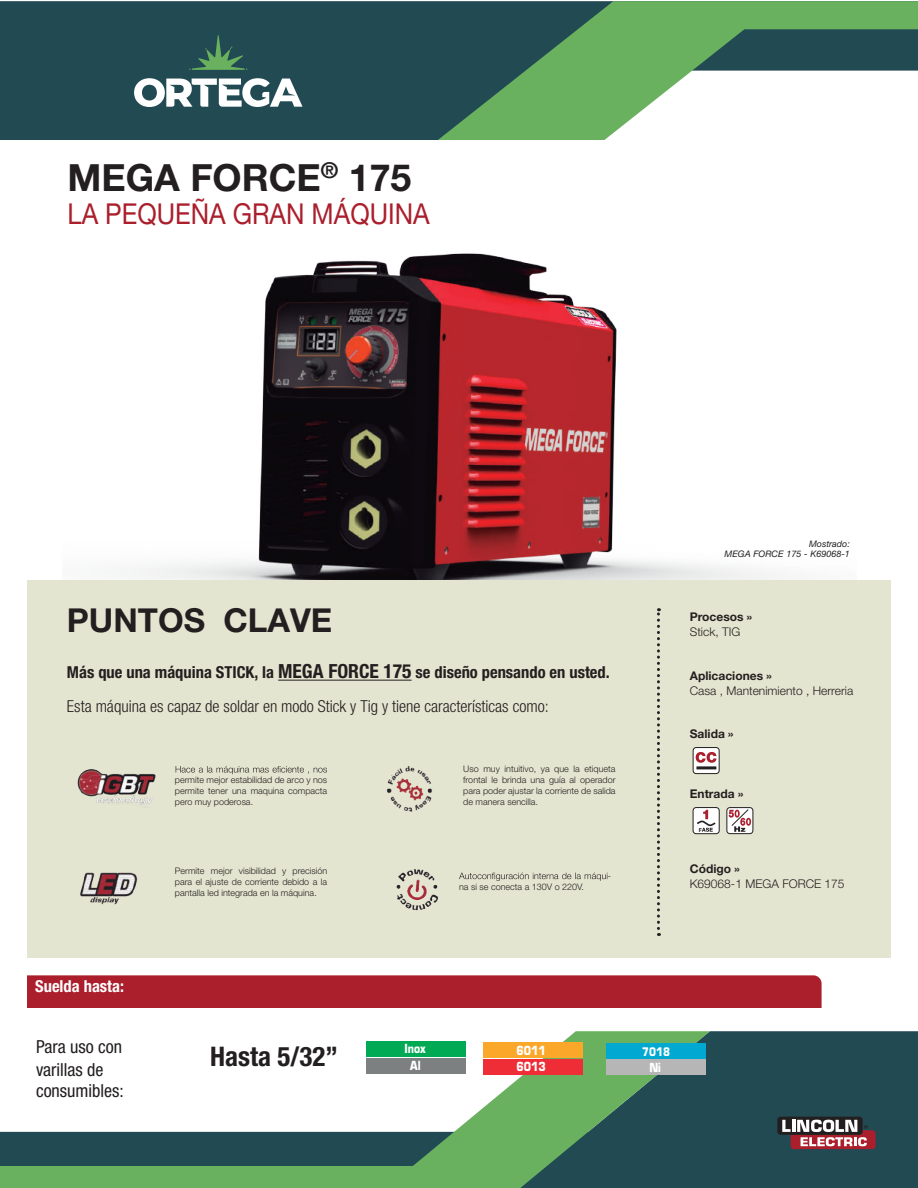
<style>
.page{position:relative;width:918px;height:1188px;background:#fff}
.page>*{position:absolute;margin:0;border:0;box-sizing:border-box;transform-origin:0 0}
.t1{font:700 37.5px "Helvetica Neue LT Std";color:#231f20}
.t2{font:700 33px "Helvetica Neue LT Std";color:#231f20}
.t3{font:28.8px "Helvetica Neue LT Std";color:#ab1e2c;scale:.88 1}
.t4{font:700 condensed 27px "Helvetica Neue LT Std";color:#231f20}
.t5{font:condensed 18px/22px "Helvetica Neue LT Std";color:#231f20}
.t6{font:300 condensed 16.5px/33.8px "Helvetica Neue LT Std";color:#231f20}
.t7{font:700 condensed 16.5px "Helvetica Neue LT Std";color:#fff}
.t8{font:700 12.3px/16.5px "Eurostile";color:#fff;text-align:center;scale:.83 1}
.t9{font:300 12px "Helvetica Neue LT Std";color:#231f20}
.t10{font:700 12px "Helvetica Neue LT Std";color:#231f20}
.t11{font:700 11.55px "Eurostile";color:#fff;scale:.83 1}
.t12{font:300 9px/10.8px "Helvetica Neue";color:#231f20;text-align:justify}
.t13{font:italic 9px/10.5px "Helvetica Neue LT Std";color:#231f20;text-align:right}
.t14{font:700 5.4px "Helvetica Neue LT Std";color:#231f20}
.s1{font-weight:700}
.s2{font-weight:700;font-size:19.5px}
</style>
<div class="page">
<div style="left:710px;top:1031px;width:208px;height:157px;background:#224a53"></div>
<svg style="left:0;top:1031px;width:710px;height:157px"></svg>
<img style="left:126px;top:253px;width:649px;height:327px">
<div style="left:366px;top:1042px;width:99px;height:15px;background:#00a954"></div>
<div style="left:366px;top:1058px;width:99px;height:16px;background:#7c8081"></div>
<div style="left:27px;top:580px;width:864px;height:378px;background:#e4e5d0"></div>
<svg style="left:777px;top:1117px;width:86px;height:18px"></svg>
<svg style="left:782px;top:1120px;width:94px;height:29px"></svg>
<div style="left:0;top:1px;width:438px;height:139px;background:#224a53"></div>
<svg style="left:438px;top:1px;width:480px;height:139px"></svg>
<svg style="left:189px;top:35px;width:58px;height:35px;background:#356655"></svg>
<svg style="left:134px;top:78px;width:169px;height:29px"></svg>
<svg style="left:657px;top:608px;width:3px;height:328px"></svg>
<div style="left:693px;top:748px;width:26px;height:26px;background:#fff;border-radius:3px"></div>
<div style="left:693px;top:747px;width:27px;height:27px;border:1px solid #231f20;border-radius:3px"></div>
<svg style="left:696px;top:752px;width:20px;height:11px"></svg>
<hr style="left:696px;top:766px;width:20px;height:3px;background:#231f20">
<div style="left:727px;top:808px;width:26px;height:26px;background:#fff;border-radius:3px"></div>
<div style="left:726px;top:807px;width:27px;height:27px;border:1px solid #231f20;border-radius:3px"></div>
<svg style="left:729px;top:808px;width:22px;height:24px"></svg>
<hr style="left:278px;top:680px;width:134px;height:1px;background:#231f20">
<div style="left:693px;top:808px;width:26px;height:26px;background:#fff;border-radius:3px"></div>
<div style="left:693px;top:807px;width:27px;height:27px;border:1px solid #231f20;border-radius:3px"></div>
<svg style="left:697px;top:810px;width:19px;height:22px"></svg>
<img style="left:387px;top:766px;width:45px;height:46px">
<img style="left:77px;top:769px;width:79px;height:39px">
<img style="left:80px;top:872px;width:58px;height:33px">
<img style="left:396px;top:869px;width:42px;height:42px">
<svg style="left:459px;top:873px;width:148px;height:8px"></svg>
<svg style="left:176px;top:766px;width:151px;height:8px"></svg>
<div style="left:27px;top:975px;width:795px;height:33px;background:#ab1e2c"></div>
<div style="left:483px;top:1042px;width:100px;height:16px;background:#faa72a"></div>
<div style="left:483px;top:1059px;width:100px;height:15px;background:#ee2d37"></div>
<div style="left:606px;top:1043px;width:100px;height:15px;background:#00a8d2"></div>
<div style="left:606px;top:1060px;width:100px;height:15px;background:#b7b6b6"></div>
<h1 class="t1" style="left:68px;top:154px;width:345px">MEGA FORCE<sup>®</sup> 175</h1>
<h3 class="t3" style="left:68px;top:197px;width:413px">LA PEQUEÑA GRAN MÁQUINA</h3>
<h2 class="t2" style="left:67px;top:600px;width:267px">PUNTOS CLAVE</h2>
<h3 class="t6" style="left:67px;top:655px;width:544px"><span class="s1">Más que una máquina STICK, la</span> <span class="s2">MEGA FORCE 175</span> <span class="s1">se diseño pensando en usted.<br></span>Esta máquina es capaz de soldar en modo Stick y Tig y tiene características como:</h3>
<p class="t12" style="left:175px;top:774px;width:154px">permite mejor estabilidad de arco y nos permite tener una maquina compacta pero muy poderosa.</p>
<p class="t12" style="left:175px;top:866px;width:154px">Permite mejor visibilidad y precisión para el ajuste de corriente debido a la pantalla led integrada en la máquina.</p>
<p class="t12" style="left:463px;top:764px;width:154px">Uso muy intuitivo, ya que la etiqueta frontal le brinda una guía al operador para poder ajustar la corriente de salida de manera sencilla.</p>
<p class="t12" style="left:459px;top:881px;width:126px">na si se conecta a 130V o 220V.</p>
<p class="t12" style="left:608px;top:870px;width:5px">-</p>
<p class="t13" style="left:725px;top:538px;width:127px">Mostrado:<br>MEGA FORCE 175 - K69068-1</p>
<h3 class="t10" style="left:690px;top:610px;width:64px">Procesos »</h3>
<h3 class="t9" style="left:690px;top:625px;width:52px">Stick, TIG</h3>
<h3 class="t10" style="left:690px;top:668px;width:83px">Aplicaciones »</h3>
<h3 class="t9" style="left:690px;top:683px;width:165px">Casa , Mantenimiento , Herreria</h3>
<h3 class="t10" style="left:690px;top:727px;width:45px">Salida »</h3>
<h3 class="t10" style="left:690px;top:787px;width:55px">Entrada »</h3>
<p class="t14" style="left:699px;top:826px;width:5px">F</p>
<h3 class="t10" style="left:690px;top:862px;width:51px">Código »</h3>
<h3 class="t9" style="left:690px;top:877px;width:156px">K69068-1 MEGA FORCE 175</h3>
<h3 class="t7" style="left:35px;top:976px;width:90px">Suelda hasta:</h3>
<h3 class="t5" style="left:36px;top:1036px;width:89px">Para uso con varillas de consumibles:</h3>
<h3 class="t4" style="left:210px;top:1040px;width:129px">Hasta 5/32”</h3>
<h3 class="t8" style="left:404px;top:1041px;width:27px">Inox<br>Al</h3>
<h3 class="t8" style="left:516px;top:1043px;width:37px">6011</h3>
<p class="t11" style="left:642px;top:1045px;width:35px">7018</p>
<h3 class="t8" style="left:649px;top:1059px;width:15px">Ni</h3>
<h3 class="t8" style="left:516px;top:1059px;width:37px">6013</h3>
</div>
